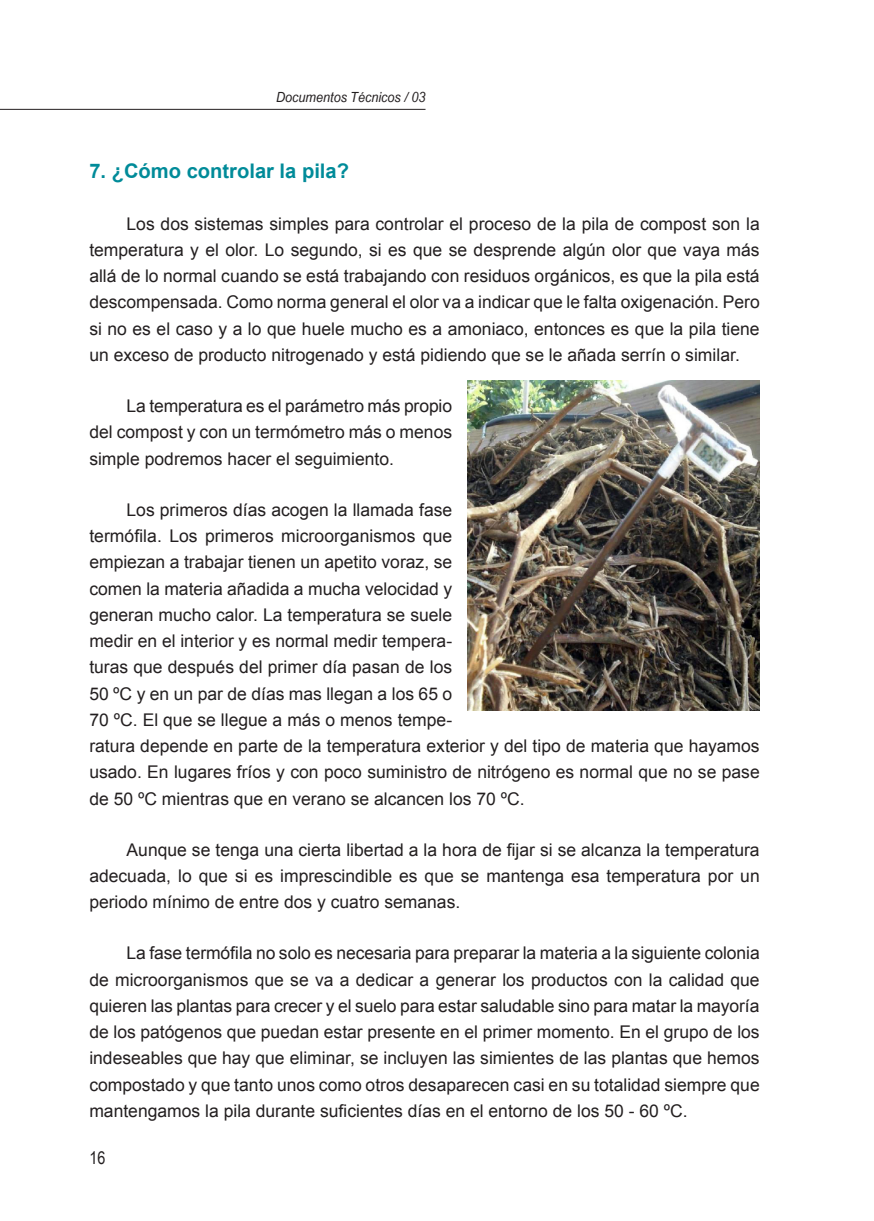
<style>
.page{position:relative;width:874px;height:1221px;background:#fff}
.page>*{position:absolute;margin:0;border:0;box-sizing:border-box;transform-origin:0 0}
.t1{font:700 20.12px "Arial";color:#008b99}
.t2{font:17.5px/26.2px "Arial";color:#231f20;text-align:justify}
.t3{font:17.5px "Arial Narrow";color:#231f20}
.t4{font:italic 14px "Arial Narrow";color:#231f20;scale:1.1 1}
</style>
<div class="page">
<hr style="left:0;top:109px;width:425px;height:1px;background:#231f20">
<img style="left:467px;top:381px;width:292px;height:329px">
<p class="t4" style="left:276px;top:87px;width:137px">Documentos Técnicos / 03</p>
<p class="t1" style="left:89px;top:158px;width:261px">7. ¿Cómo controlar la pila?</p>
<p class="t2" style="left:89px;top:210px;width:671px;text-indent:37px">Los dos sistemas simples para controlar el proceso de la pila de compost son la temperatura y el olor. Lo segundo, si es que se desprende algún olor que vaya más allá de lo normal cuando se está trabajando con residuos orgánicos, es que la pila está descompensada. Como norma general el olor va a indicar que le falta oxigenación. Pero si no es el caso y a lo que huele mucho es a amoniaco, entonces es que la pila tiene un exceso de producto nitrogenado y está pidiendo que se le añada serrín o similar.</p>
<p class="t2" style="left:89px;top:393px;width:364px;text-indent:37px">La temperatura es el parámetro más propio del compost y con un termómetro más o menos simple podremos hacer el seguimiento.</p>
<p class="t2" style="left:89px;top:496px;width:671px;text-align:left;text-indent:37px">Los primeros días acogen la llamada fase<br>termófila. Los primeros microorganismos que<br>empiezan a trabajar tienen un apetito voraz, se<br>comen la materia añadida a mucha velocidad y<br>generan mucho calor. La temperatura se suele<br>medir en el interior y es normal medir tempera-<br>turas que después del primer día pasan de los<br>50 ºC y en un par de días mas llegan a los 65 o<br>70 ºC. El que se llegue a más o menos tempe-<br>ratura depende en parte de la temperatura exterior y del tipo de materia que hayamos usado. En lugares fríos y con poco suministro de nitrógeno es normal que no se pase de 50 ºC mientras que en verano se alcancen los 70 ºC.</p>
<p class="t2" style="left:89px;top:836px;width:671px;text-indent:37px">Aunque se tenga una cierta libertad a la hora de fijar si se alcanza la temperatura adecuada, lo que si es imprescindible es que se mantenga esa temperatura por un periodo mínimo de entre dos y cuatro semanas.</p>
<p class="t2" style="left:89px;top:940px;width:671px;text-indent:37px">La fase termófila no solo es necesaria para preparar la materia a la siguiente colonia de microorganismos que se va a dedicar a generar los productos con la calidad que quieren las plantas para crecer y el suelo para estar saludable sino para matar la mayoría de los patógenos que puedan estar presente en el primer momento. En el grupo de los indeseables que hay que eliminar, se incluyen las simientes de las plantas que hemos compostado y que tanto unos como otros desaparecen casi en su totalidad siempre que mantengamos la pila durante suficientes días en el entorno de los 50 - 60 ºC.</p>
<p class="t3" style="left:89px;top:1145px;width:17px">16</p>
</div>
